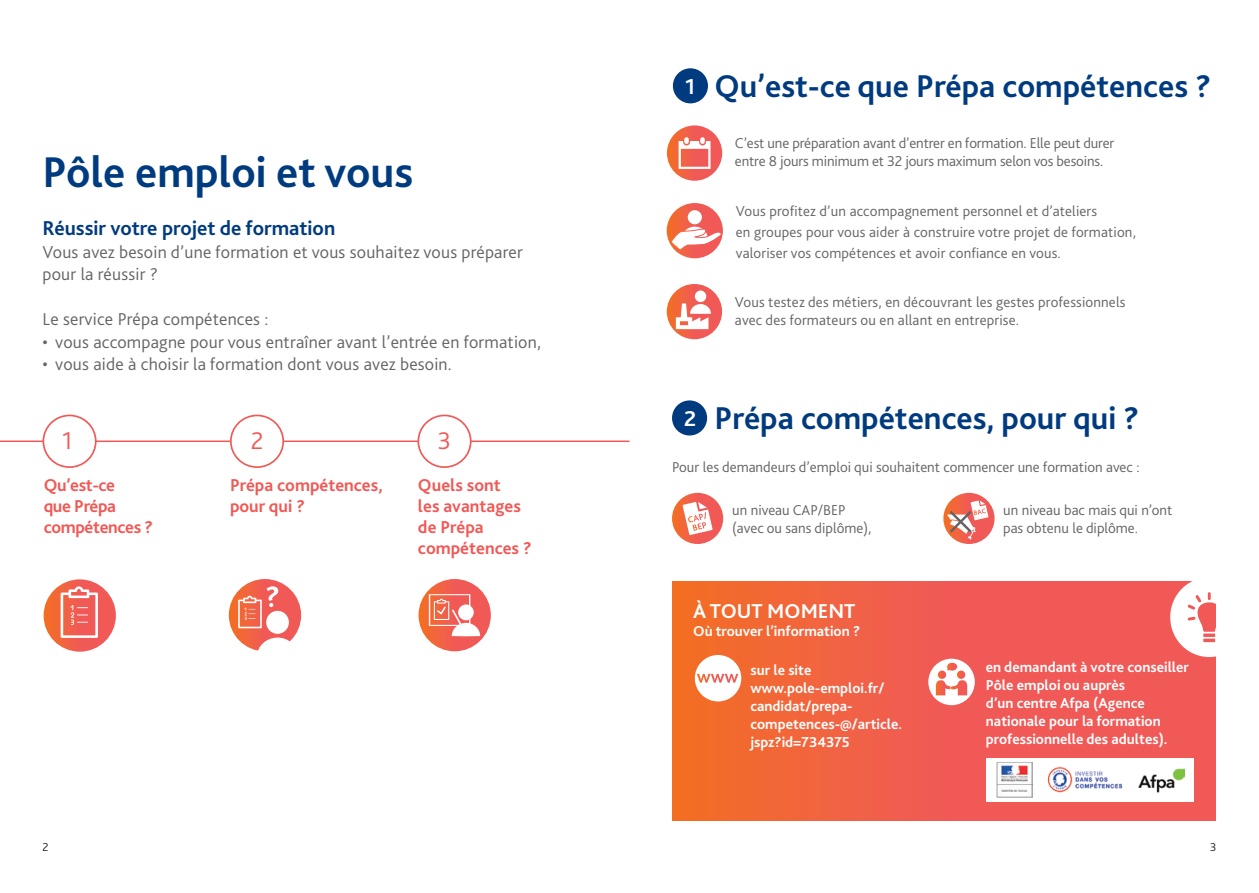
<style>
.page{position:relative;width:1259px;height:893px;background:#fff}
.page>*{position:absolute;margin:0;border:0;box-sizing:border-box;transform-origin:0 0}
.t1{font:700 45px "Bliss 2";color:#013b7f}
.t2{font:700 33px "Bliss 2";color:#013b7f}
.t3{font:300 25.35px "Bliss 2";color:#f05956}
.t4{font:700 22.5px "Bliss 2";color:#fff}
.t5{font:700 21px "Bliss 2";color:#013b7f}
.t6{font:700 21px "Bliss 2";color:#fff}
.t7{font:300 18px/22.5px "Bliss 2";letter-spacing:.01em;color:#636366}
.t8{font:700 18px/21px "Bliss 2";color:#f05956}
.t9{font:700 18px/21px "Bliss 2";letter-spacing:-.02em;color:#f05956}
.t10{font:300 15px/21px "Bliss 2";color:#636366}
.t11{font:700 15px/18px "Bliss 2";color:#fff}
.t12{font:300 12px "Bliss 2";color:#231f20}
</style>
<div class="page">
<div style="left:672px;top:581px;width:543px;height:239px;background:linear-gradient(to right,#f2692f,#ef5565)"></div>
<div style="left:986px;top:758px;width:207px;height:43px;background:#fff"></div>
<svg style="left:44px;top:579px;width:72px;height:73px;background:#f1644d"></svg>
<svg style="left:61px;top:586px;width:37px;height:52px"></svg>
<svg style="left:943px;top:493px;width:51px;height:51px"></svg>
<svg style="left:667px;top:284px;width:55px;height:55px"></svg>
<div style="left:695px;top:291px;width:11px;height:11px;background:#fff;border-radius:50%"></div>
<svg style="left:676px;top:303px;width:35px;height:26px"></svg>
<svg style="left:667px;top:125px;width:55px;height:56px"></svg>
<svg style="left:678px;top:137px;width:32px;height:32px"></svg>
<svg style="left:666px;top:203px;width:57px;height:55px"></svg>
<div style="left:673px;top:68px;width:35px;height:35px;background:#013b7f;border-radius:50%"></div>
<div style="left:672px;top:400px;width:35px;height:35px;background:#013b7f;border-radius:50%"></div>
<svg style="left:229px;top:579px;width:72px;height:72px;background:#f0604b"></svg>
<div style="left:266px;top:611px;width:23px;height:23px;background:#fff;border-radius:50%"></div>
<svg style="left:257px;top:638px;width:36px;height:13px"></svg>
<svg style="left:418px;top:579px;width:73px;height:72px;background:#f1644e"></svg>
<div style="left:695px;top:655px;width:46px;height:46px;background:#fff;border-radius:50%"></div>
<svg style="left:697px;top:674px;width:41px;height:9px"></svg>
<svg style="left:1170px;top:581px;width:46px;height:76px"></svg>
<svg style="left:672px;top:493px;width:51px;height:51px"></svg>
<svg style="left:682px;top:502px;width:30px;height:33px"></svg>
<svg style="left:947px;top:500px;width:41px;height:40px"></svg>
<svg style="left:238px;top:586px;width:40px;height:42px"></svg>
<hr style="left:0;top:440px;width:629px;height:2px;background:#f05956">
<div style="left:43px;top:415px;width:53px;height:52px;background:#fff;border-radius:50%"></div>
<div style="left:43px;top:415px;width:54px;height:53px;border:2px solid #f05956;border-radius:50%"></div>
<div style="left:231px;top:415px;width:52px;height:52px;background:#fff;border-radius:50%"></div>
<div style="left:230px;top:415px;width:54px;height:53px;border:2px solid #f05956;border-radius:50%"></div>
<div style="left:418px;top:415px;width:53px;height:52px;background:#fff;border-radius:50%"></div>
<div style="left:417px;top:415px;width:54px;height:53px;border:2px solid #f05956;border-radius:50%"></div>
<img style="left:996px;top:762px;width:37px;height:35px">
<img style="left:1047px;top:766px;width:76px;height:27px">
<img style="left:1138px;top:768px;width:46px;height:25px">
<svg style="left:429px;top:594px;width:51px;height:42px"></svg>
<div style="left:928px;top:659px;width:46px;height:46px;background:#fff;border-radius:50%"></div>
<svg style="left:935px;top:663px;width:32px;height:32px"></svg>
<p class="t1" style="left:43px;top:144px;width:372px">Pôle emploi et vous</p>
<p class="t5" style="left:43px;top:215px;width:294px">Réussir votre projet de formation</p>
<p class="t7" style="left:43px;top:240px;width:482px">Vous avez besoin d’une formation et vous souhaitez vous préparer pour la réussir ?</p>
<p class="t7" style="left:43px;top:308px;width:227px">Le service Prépa compétences :</p>
<p class="t7" style="left:43px;top:330px;width:500px">• vous accompagne pour vous entraîner avant l’entrée en formation,</p>
<p class="t7" style="left:43px;top:353px;width:411px">• vous aide à choisir la formation dont vous avez besoin.</p>
<p class="t3" style="left:62px;top:424px;width:12px">1</p>
<p class="t3" style="left:251px;top:424px;width:14px">2</p>
<p class="t3" style="left:438px;top:424px;width:15px">3</p>
<p class="t9" style="left:44px;top:475px;width:111px">Qu’est-ce<br>que Prépa compétences ?</p>
<p class="t8" style="left:230px;top:475px;width:154px">Prépa compétences,</p>
<p class="t8" style="left:230px;top:496px;width:77px">pour qui ?</p>
<p class="t8" style="left:418px;top:475px;width:115px">Quels sont<br>les avantages de Prépa compétences ?</p>
<p class="t4" style="left:685px;top:72px;width:12px">1</p>
<p class="t2" style="left:714px;top:65px;width:498px">Qu’est-ce que Prépa compétences ?</p>
<p class="t10" style="left:735px;top:132px;width:381px">C’est une préparation avant d’entrer en formation. Elle peut durer</p>
<p class="t10" style="left:735px;top:150px;width:370px">entre 8 jours minimum et 32 jours maximum selon vos besoins.</p>
<p class="t10" style="left:736px;top:200px;width:401px">Vous profitez d’un accompagnement personnel et d’ateliers<br>en groupes pour vous aider à construire votre projet de formation, valoriser vos compétences et avoir confiance en vous.</p>
<p class="t10" style="left:735px;top:292px;width:392px">Vous testez des métiers, en découvrant les gestes professionnels</p>
<p class="t10" style="left:735px;top:310px;width:286px">avec des formateurs ou en allant en entreprise.</p>
<p class="t4" style="left:684px;top:404px;width:14px">2</p>
<p class="t2" style="left:714px;top:397px;width:426px">Prépa compétences, pour qui ?</p>
<p class="t10" style="left:672px;top:457px;width:469px">Pour les demandeurs d’emploi qui souhaitent commencer une formation avec :</p>
<p class="t10" style="left:732px;top:500px;width:115px">un niveau CAP/BEP</p>
<p class="t10" style="left:732px;top:518px;width:141px">(avec ou sans diplôme),</p>
<p class="t6" style="left:693px;top:598px;width:164px">À TOUT MOMENT</p>
<p class="t11" style="left:693px;top:622px;width:168px">Où trouver l’information ?</p>
<p class="t11" style="left:750px;top:661px;width:62px">sur le site</p>
<p class="t11" style="left:750px;top:679px;width:135px">www.pole-emploi.fr/</p>
<p class="t11" style="left:750px;top:697px;width:153px">candidat/prepa&shy;competences-@/article. jspz?id=734375</p>
<p class="t10" style="left:1003px;top:500px;width:170px">un niveau bac mais qui n’ont</p>
<p class="t10" style="left:1003px;top:518px;width:136px">pas obtenu le diplôme.</p>
<p class="t11" style="left:986px;top:658px;width:205px">en demandant à votre conseiller<br>Pôle emploi ou auprès<br>d’un centre Afpa (Agence nationale pour la formation professionnelle des adultes).</p>
<p class="t12" style="left:43px;top:839px;width:8px">2</p>
<p class="t12" style="left:1210px;top:839px;width:8px">3</p>
</div>
